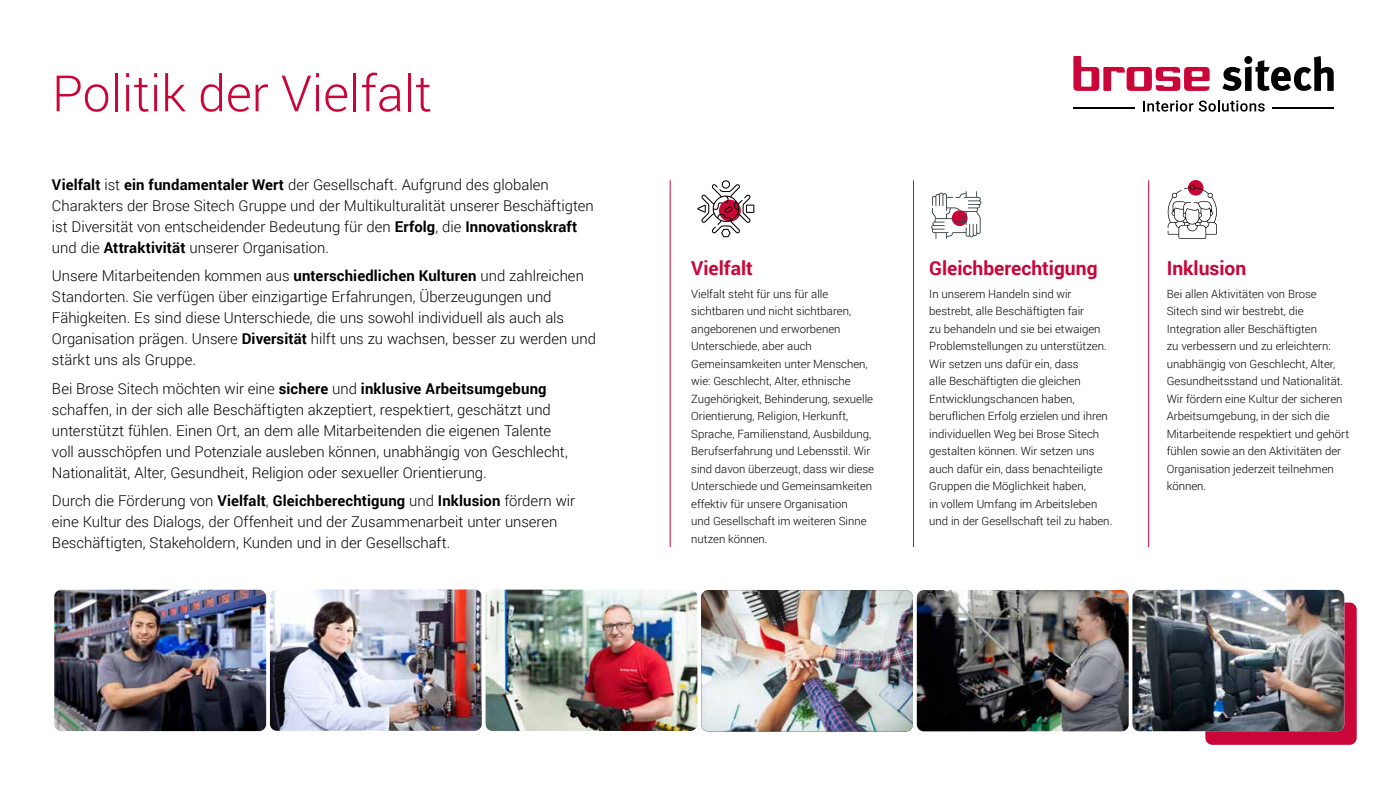
<style>
.page{position:relative;width:1400px;height:788px;background:#fff}
.page>*{position:absolute;margin:0;border:0;box-sizing:border-box;transform-origin:0 0}
.t1{font:300 50.05px "Roboto";color:#ca0538}
.t2{font:700 19.25px "Roboto";color:#ca0538}
.t3{font:300 14.88px/21px "Roboto";color:#000}
.t4{font:300 11.38px/17.5px "Roboto";color:#000}
.s1{font-weight:700}
</style>
<div class="page">
<div style="left:1205px;top:602px;width:152px;height:142px;background:#ca0538;border-radius:7px"></div>
<svg style="left:697px;top:180px;width:57px;height:57px"></svg>
<img style="left:1132px;top:590px;width:212px;height:141px">
<img style="left:270px;top:589px;width:212px;height:141px">
<img style="left:486px;top:589px;width:211px;height:142px">
<img style="left:54px;top:589px;width:212px;height:142px">
<img style="left:917px;top:590px;width:212px;height:141px">
<svg style="left:1222px;top:56px;width:112px;height:35px"></svg>
<hr style="left:1073px;top:107px;width:62px;height:1px;background:#000">
<hr style="left:1273px;top:107px;width:61px;height:1px;background:#000">
<svg style="left:1073px;top:56px;width:137px;height:35px"></svg>
<svg style="left:1143px;top:100px;width:50px;height:12px"></svg>
<svg style="left:1199px;top:100px;width:66px;height:12px"></svg>
<hr style="left:670px;top:180px;width:1px;height:367px;background:#ca0538">
<svg style="left:1188px;top:180px;width:16px;height:16px"></svg>
<svg style="left:1168px;top:185px;width:49px;height:54px"></svg>
<hr style="left:1148px;top:180px;width:1px;height:367px;background:#ca0538">
<svg style="left:931px;top:191px;width:50px;height:48px"></svg>
<hr style="left:913px;top:180px;width:1px;height:367px;background:#ca0538">
<img style="left:701px;top:590px;width:212px;height:141px">
<h1 class="t1" style="left:52px;top:59px;width:381px">Politik der Vielfalt</h1>
<p class="t3" style="left:52px;top:173px;width:543px"><span class="s1">Vielfalt</span> ist <span class="s1">ein fundamentaler Wert</span> der Gesellschaft. Aufgrund des globalen Charakters der Brose Sitech Gruppe und der Multikulturalität unserer Beschäftigten ist Diversität von entscheidender Bedeutung für den <span class="s1">Erfolg</span>, die <span class="s1">Innovationskraft </span>und die <span class="s1">Attraktivität</span> unserer Organisation.</p>
<p class="t3" style="left:52px;top:265px;width:546px">Unsere Mitarbeitenden kommen aus <span class="s1">unterschiedlichen Kulturen</span> und zahlreichen Standorten. Sie verfügen über einzigartige Erfahrungen, Überzeugungen und Fähigkeiten. Es sind diese Unterschiede, die uns sowohl individuell als auch als Organisation prägen. Unsere <span class="s1">Diversität</span> hilft uns zu wachsen, besser zu werden und stärkt uns als Gruppe.</p>
<p class="t3" style="left:52px;top:377px;width:517px">Bei Brose Sitech möchten wir eine <span class="s1">sichere</span> und <span class="s1">inklusive Arbeitsumgebung </span>schaffen, in der sich alle Beschäftigten akzeptiert, respektiert, geschätzt und unterstützt fühlen. Einen Ort, an dem alle Mitarbeitenden die eigenen Talente voll ausschöpfen und Potenziale ausleben können, unabhängig von Geschlecht, Nationalität, Alter, Gesundheit, Religion oder sexueller Orientierung.</p>
<h3 class="t3" style="left:52px;top:490px;width:525px">Durch die Förderung von <span class="s1">Vielfalt</span>, <span class="s1">Gleichberechtigung</span> und <span class="s1">Inklusion</span> fördern wir eine Kultur des Dialogs, der Offenheit und der Zusammenarbeit unter unseren<br>Beschäftigten, Stakeholdern, Kunden und in der Gesellschaft.</h3>
<h2 class="t2" style="left:691px;top:255px;width:63px">Vielfalt</h2>
<p class="t4" style="left:691px;top:284px;width:184px">Vielfalt steht für uns für alle sichtbaren und nicht sichtbaren, angeborenen und erworbenen Unterschiede, aber auch Gemeinsamkeiten unter Menschen, wie: Geschlecht, Alter, ethnische Zugehörigkeit, Behinderung, sexuelle Orientierung, Religion, Herkunft, Sprache, Familienstand, Ausbildung, Berufserfahrung und Lebensstil. Wir sind davon überzeugt, dass wir diese Unterschiede und Gemeinsamkeiten effektiv für unsere Organisation<br>und Gesellschaft im weiteren Sinne nutzen können.</p>
<h2 class="t2" style="left:929px;top:255px;width:170px">Gleichberechtigung</h2>
<p class="t4" style="left:929px;top:284px;width:185px">In unserem Handeln sind wir bestrebt, alle Beschäftigten fair<br>zu behandeln und sie bei etwaigen Problemstellungen zu unterstützen.<br>Wir setzen uns dafür ein, dass<br>alle Beschäftigten die gleichen Entwicklungschancen haben, beruflichen Erfolg erzielen und ihren individuellen Weg bei Brose Sitech gestalten können. Wir setzen uns auch dafür ein, dass benachteiligte Gruppen die Möglichkeit haben,<br>in vollem Umfang im Arbeitsleben und in der Gesellschaft teil zu haben.</p>
<h2 class="t2" style="left:1167px;top:255px;width:81px">Inklusion</h2>
<p class="t4" style="left:1167px;top:284px;width:184px">Bei allen Aktivitäten von Brose<br>Sitech sind wir bestrebt, die<br>Integration aller Beschäftigten<br>zu verbessern und zu erleichtern: unabhängig von Geschlecht, Alter,<br>Gesundheitsstand und Nationalität.<br>Wir fördern eine Kultur der sicheren<br>Arbeitsumgebung, in der sich die<br>Mitarbeitende respektiert und gehört fühlen sowie an den Aktivitäten der<br>Organisation jederzeit teilnehmen können.</p>
</div>
